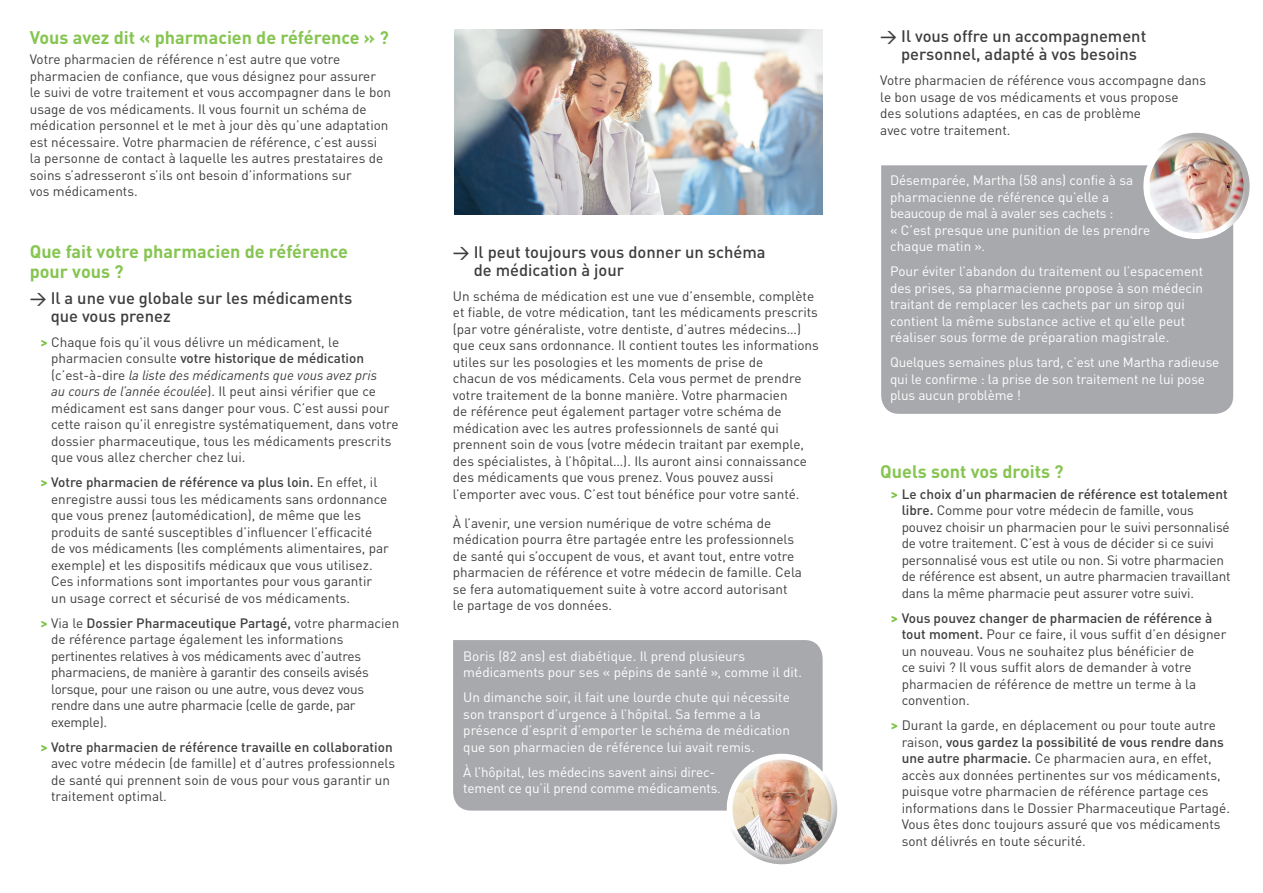
<style>
.page{position:relative;width:1263px;height:893px;background:#fff}
.page>*{position:absolute;margin:0;border:0;box-sizing:border-box;transform-origin:0 0}
.t1{font:700 18px/19.4px "DINOT";color:#86c551}
.List_Paragraph{font:500 16.5px/17.9px "DINOT";color:#3e3e3f}
.List_Paragraph-2{font:13.5px/16.5px "DINOT";color:#3e3e3f}
.No_Spacing{font:13.5px/16.5px "DINOT";color:#3e3e3f}
.t2{font:13.5px/16.5px "DINOT";color:#fff}
.List_Paragraph-3{font:13.5px/16.5px "DINOT";letter-spacing:-.02em;color:#3e3e3f}
.s1{font-weight:700;color:#79c142}
.s2{font-weight:500}
.s3{font-style:italic}
</style>
<div class="page">
<div style="left:881px;top:165px;width:352px;height:249px;background:#a8a9ad"></div>
<div style="left:1142px;top:140px;width:95px;height:100px;background:#fff;opacity:.73"></div>
<div style="left:1154px;top:132px;width:96px;height:102px;background:#231f20;opacity:.36"></div>
<div style="left:453px;top:640px;width:370px;height:171px;background:#a8a9ad"></div>
<img style="left:454px;top:30px;width:369px;height:184px">
<div style="left:724px;top:752px;width:113px;height:89px;background:#fff;opacity:.73"></div>
<div style="left:725px;top:770px;width:113px;height:96px;background:#231f20;opacity:.36"></div>
<p class="t1" style="left:30px;top:27px;width:361px">Vous avez dit « pharmacien de référence » ?</p>
<p class="No_Spacing" style="left:30px;top:51px;width:363px">Votre pharmacien de référence n’est autre que votre pharmacien de confiance, que vous désignez pour assurer<br>le suivi de votre traitement et vous accompagner dans le bon usage de vos médicaments. Il vous fournit un schéma de médication personnel et le met à jour dès qu’une adaptation est nécessaire. Votre pharmacien de référence, c’est aussi la personne de contact à laquelle les autres prestataires de soins s’adresseront s’ils ont besoin d’informations sur<br>vos médicaments.</p>
<p class="t1" style="left:30px;top:242px;width:320px">Que fait votre pharmacien de référence pour vous ?</p>
<p class="List_Paragraph" style="left:51px;top:289px;width:303px;text-indent:-21px">→ Il a une vue globale sur les médicaments que vous prenez</p>
<p class="List_Paragraph-2" style="left:51px;top:333px;width:349px;text-indent:-11px"><span class="s1">&gt;</span> Chaque fois qu’il vous délivre un médicament, le pharmacien consulte <span class="s2">votre historique de médication </span>(c’est-à-dire <span class="s3">la liste des médicaments que vous avez pris<br>au cours de l’année écoulée</span>). Il peut ainsi vérifier que ce médicament est sans danger pour vous. C’est aussi pour cette raison qu’il enregistre systématiquement, dans votre dossier pharmaceutique, tous les médicaments prescrits que vous allez chercher chez lui.</p>
<p class="List_Paragraph-2" style="left:51px;top:474px;width:339px;text-indent:-11px"><span class="s1">&gt;</span> <span class="s2">Votre pharmacien de référence va plus loin.</span> En effet, il enregistre aussi tous les médicaments sans ordonnance que vous prenez (automédication), de même que les produits de santé susceptibles d’influencer l’efficacité de vos médicaments (les compléments alimentaires, par exemple) et les dispositifs médicaux que vous utilisez.<br>Ces informations sont importantes pour vous garantir un usage correct et sécurisé de vos médicaments.</p>
<p class="List_Paragraph-3" style="left:51px;top:614px;width:350px;text-indent:-11px"><span class="s1">&gt;</span> Via le <span class="s2">Dossier Pharmaceutique Partagé,</span> votre pharmacien de référence partage également les informations pertinentes relatives à vos médicaments avec d’autres pharmaciens, de manière à garantir des conseils avisés lorsque, pour une raison ou une autre, vous devez vous rendre dans une autre pharmacie (celle de garde, par exemple).</p>
<p class="List_Paragraph-2" style="left:51px;top:738px;width:346px;text-indent:-11px"><span class="s1">&gt;</span> <span class="s2">Votre pharmacien de référence travaille en collaboration </span>avec votre médecin (de famille) et d’autres professionnels de santé qui prennent soin de vous pour vous garantir un traitement optimal.</p>
<p class="List_Paragraph" style="left:474px;top:243px;width:293px;text-indent:-21px">→ Il peut toujours vous donner un schéma de médication à jour</p>
<p class="No_Spacing" style="left:453px;top:287px;width:367px">Un schéma de médication est une vue d’ensemble, complète et fiable, de votre médication, tant les médicaments prescrits (par votre généraliste, votre dentiste, d’autres médecins…) que ceux sans ordonnance. Il contient toutes les informations utiles sur les posologies et les moments de prise de<br>chacun de vos médicaments. Cela vous permet de prendre votre traitement de la bonne manière. Votre pharmacien<br>de référence peut également partager votre schéma de médication avec les autres professionnels de santé qui prennent soin de vous (votre médecin traitant par exemple, des spécialistes, à l’hôpital…). Ils auront ainsi connaissance des médicaments que vous prenez. Vous pouvez aussi l’emporter avec vous. C’est tout bénéfice pour votre santé.</p>
<p class="No_Spacing" style="left:453px;top:514px;width:351px">À l’avenir, une version numérique de votre schéma de médication pourra être partagée entre les professionnels de santé qui s’occupent de vous, et avant tout, entre votre pharmacien de référence et votre médecin de famille. Cela se fera automatiquement suite à votre accord autorisant<br>le partage de vos données.</p>
<p class="t2" style="left:463px;top:647px;width:340px">Boris (82 ans) est diabétique. Il prend plusieurs médicaments pour ses « pépins de santé », comme il dit.</p>
<p class="t2" style="left:463px;top:689px;width:328px">Un dimanche soir, il fait une lourde chute qui nécessite son transport d’urgence à l’hôpital. Sa femme a la présence d’esprit d’emporter le schéma de médication que son pharmacien de référence lui avait remis.</p>
<p class="t2" style="left:463px;top:763px;width:259px">À l’hôpital, les médecins savent ainsi direc&shy;tement ce qu’il prend comme médicaments.</p>
<p class="List_Paragraph" style="left:901px;top:27px;width:247px;text-indent:-21px">→ Il vous offre un accompagnement personnel, adapté à vos besoins</p>
<p class="No_Spacing" style="left:880px;top:72px;width:327px">Votre pharmacien de référence vous accompagne dans le bon usage de vos médicaments et vous propose<br>des solutions adaptées, en cas de problème<br>avec votre traitement.</p>
<p class="t2" style="left:890px;top:172px;width:262px">Désemparée, Martha (58 ans) confie à sa pharmacienne de référence qu’elle a beaucoup de mal à avaler ses cachets :<br>« C’est presque une punition de les prendre chaque matin ».</p>
<p class="t2" style="left:890px;top:263px;width:315px">Pour éviter l’abandon du traitement ou l’espacement des prises, sa pharmacienne propose à son médecin traitant de remplacer les cachets par un sirop qui contient la même substance active et qu’elle peut réaliser sous forme de préparation magistrale.</p>
<p class="t2" style="left:890px;top:354px;width:331px">Quelques semaines plus tard, c’est une Martha radieuse qui le confirme : la prise de son traitement ne lui pose plus aucun problème !</p>
<p class="t1" style="left:880px;top:461px;width:185px">Quels sont vos droits ?</p>
<p class="List_Paragraph-2" style="left:902px;top:485px;width:330px;text-indent:-11px"><span class="s1">&gt;</span> <span class="s2">Le choix d’un pharmacien de référence est totalement libre.</span> Comme pour votre médecin de famille, vous pouvez choisir un pharmacien pour le suivi personnalisé de votre traitement. C’est à vous de décider si ce suivi personnalisé vous est utile ou non. Si votre pharmacien de référence est absent, un autre pharmacien travaillant dans la même pharmacie peut assurer votre suivi.</p>
<p class="List_Paragraph-2" style="left:902px;top:609px;width:326px;text-indent:-11px"><span class="s1">&gt;</span> <span class="s2">Vous pouvez changer de pharmacien de référence à tout moment.</span> Pour ce faire, il vous suffit d’en désigner un nouveau. Vous ne souhaitez plus bénéficier de<br>ce suivi ? Il vous suffit alors de demander à votre pharmacien de référence de mettre un terme à la convention.</p>
<p class="List_Paragraph-2" style="left:902px;top:717px;width:330px;text-indent:-11px"><span class="s1">&gt;</span> Durant la garde, en déplacement ou pour toute autre raison, <span class="s2">vous gardez la possibilité de vous rendre dans une autre pharmacie.</span> Ce pharmacien aura, en effet, accès aux données pertinentes sur vos médicaments, puisque votre pharmacien de référence partage ces informations dans le Dossier Pharmaceutique Partagé.<br>Vous êtes donc toujours assuré que vos médicaments sont délivrés en toute sécurité.</p>
</div>
